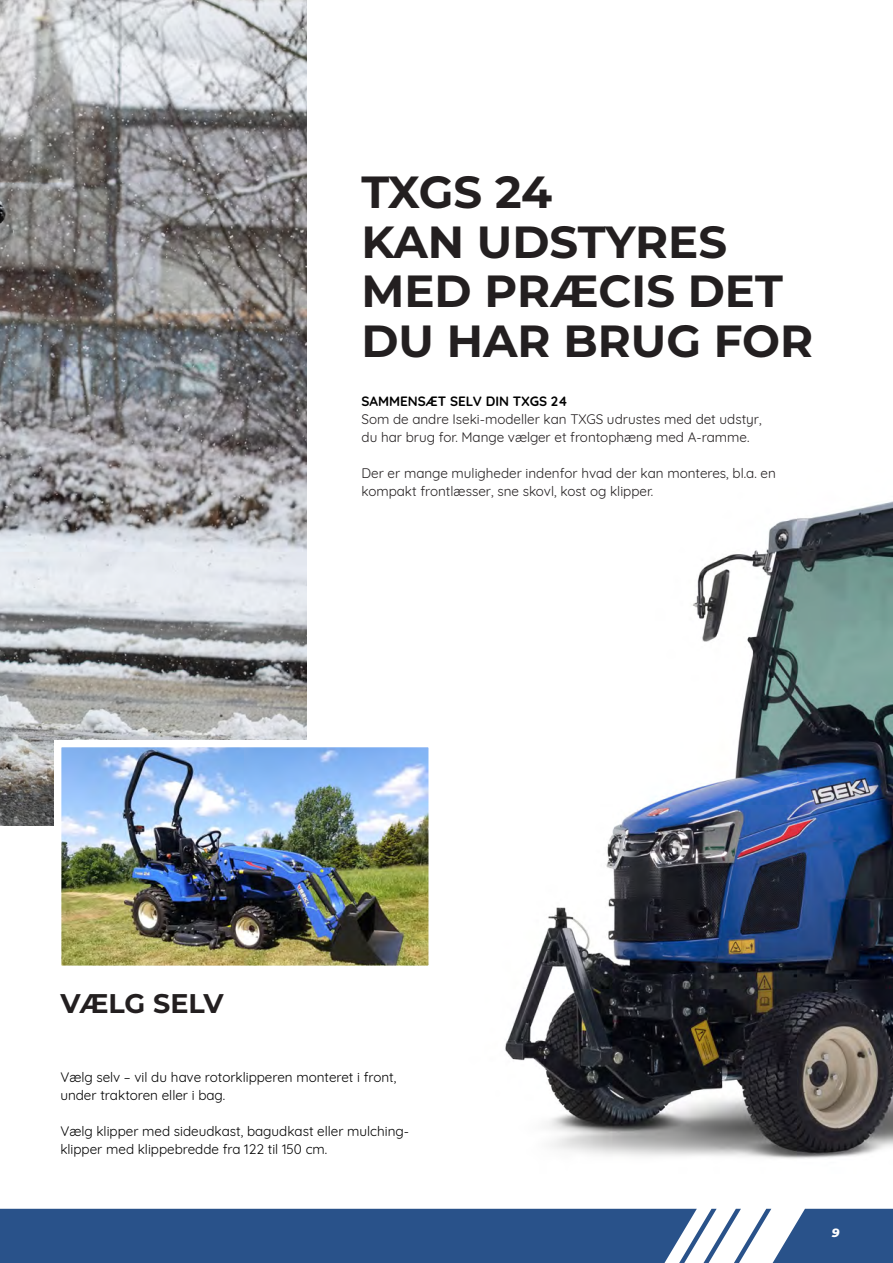
<style>
.page{position:relative;width:893px;height:1263px;background:#fff}
.page>*{position:absolute;margin:0;border:0;box-sizing:border-box;transform-origin:0 0}
.t1{font:700 45px/49.5px "Montserrat";color:#231f20}
.t2{font:700 27px "Montserrat";letter-spacing:-.005em;color:#231f20}
.t3{font:13.5px/18px "Quicksand";color:#231f20}
.t4{font:13.5px/18px "Quicksand";color:#000}
.t5{font:700 13.5px "Quicksand";color:#000}
.t6{font:italic 800 12px "Montserrat";color:#fff}
</style>
<div class="page">
<img style="left:430px;top:501px;width:463px;height:708px">
<img style="left:0;top:0;width:306px;height:826px">
<svg style="left:0;top:1209px;width:893px;height:54px;background:#3f6396"></svg>
<img style="left:50px;top:736px;width:390px;height:241px">
<h1 class="t1" style="left:361px;top:165px;width:453px">TXGS 24<br>KAN UDSTYRES<br>MED PRÆCIS DET<br>DU HAR BRUG FOR</h1>
<p class="t5" style="left:361px;top:390px;width:208px">SAMMENSÆT SELV DIN TXGS 24</p>
<p class="t3" style="left:361px;top:409px;width:402px">Som de andre Iseki-modeller kan TXGS udrustes med det udstyr, du har brug for. Mange vælger et frontophæng med A-ramme.</p>
<p class="t3" style="left:361px;top:463px;width:416px">Der er mange muligheder indenfor hvad der kan monteres, bl.a. en kompakt frontlæsser, sne skovl, kost og klipper.</p>
<h2 class="t2" style="left:60px;top:984px;width:165px">VÆLG SELV</h2>
<p class="t4" style="left:60px;top:1067px;width:338px">Vælg selv – vil du have rotorklipperen monteret i front, under traktoren eller i bag.</p>
<p class="t4" style="left:60px;top:1121px;width:350px">Vælg klipper med sideudkast, bagudkast eller mulching&shy;klipper med klippebredde fra 122 til 150 cm.</p>
<p class="t6" style="left:832px;top:1223px;width:9px">9</p>
</div>
